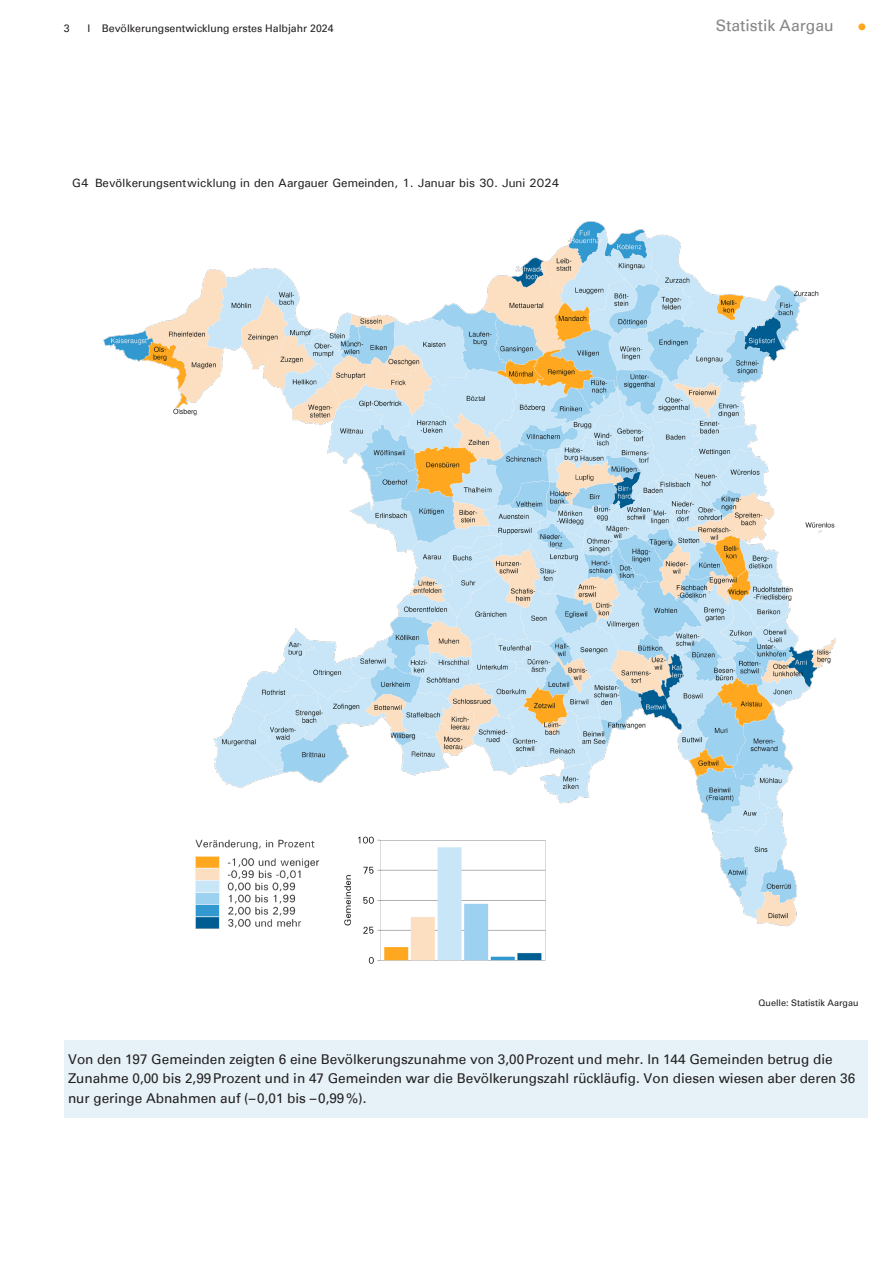
<style>
.page{position:relative;width:893px;height:1263px;background:#fff}
.page>*{position:absolute;margin:0;border:0;box-sizing:border-box;transform-origin:0 0}
.Kopfzeile__Statistik_Aargau{font:15.75px "Univers";color:#868686}
.Lauftext{font:13.5px/19.5px "Univers";color:#231f20}
.t1{font:500 12px "Univers";color:#231f20}
.Kopfzeile_Thementitel{font:10.5px "Univers";color:#231f20}
.Copyright_Statistik_Aargau_Grafiken{font:9px "Univers";color:#231f20}
</style>
<div class="page">
<div style="left:858px;top:23px;width:7px;height:7px;background:#ffa81f;border-radius:50%"></div>
<img style="left:103px;top:221px;width:733px;height:708px">
<div style="left:64px;top:1040px;width:803px;height:77px;background:#e6f2f8"></div>
<img style="left:333px;top:827px;width:227px;height:137px">
<p class="Kopfzeile_Thementitel" style="left:64px;top:22px;width:7px">3</p>
<p class="Kopfzeile_Thementitel" style="left:87px;top:22px;width:248px">I Bevölkerungsentwicklung erstes Halbjahr 2024</p>
<p class="Kopfzeile__Statistik_Aargau" style="left:716px;top:16px;width:120px">Statistik Aargau</p>
<p class="t1" style="left:72px;top:175px;width:489px">G4 Bevölkerungsentwicklung in den Aargauer Gemeinden, 1. Januar bis 30. Juni 2024</p>
<p class="Copyright_Statistik_Aargau_Grafiken" style="left:759px;top:997px;width:102px">Quelle: Statistik Aargau</p>
<p class="Lauftext" style="left:68px;top:1049px;width:789px">Von den 197 Gemeinden zeigten 6 eine Bevölkerungszunahme von 3,00Prozent und mehr. In 144 Gemeinden betrug die<br>Zunahme 0,00 bis 2,99Prozent und in 47 Gemeinden war die Bevölkerungszahl rückläufig. Von diesen wiesen aber deren 36 nur geringe Abnahmen auf (–0,01 bis –0,99%).</p>
</div>
